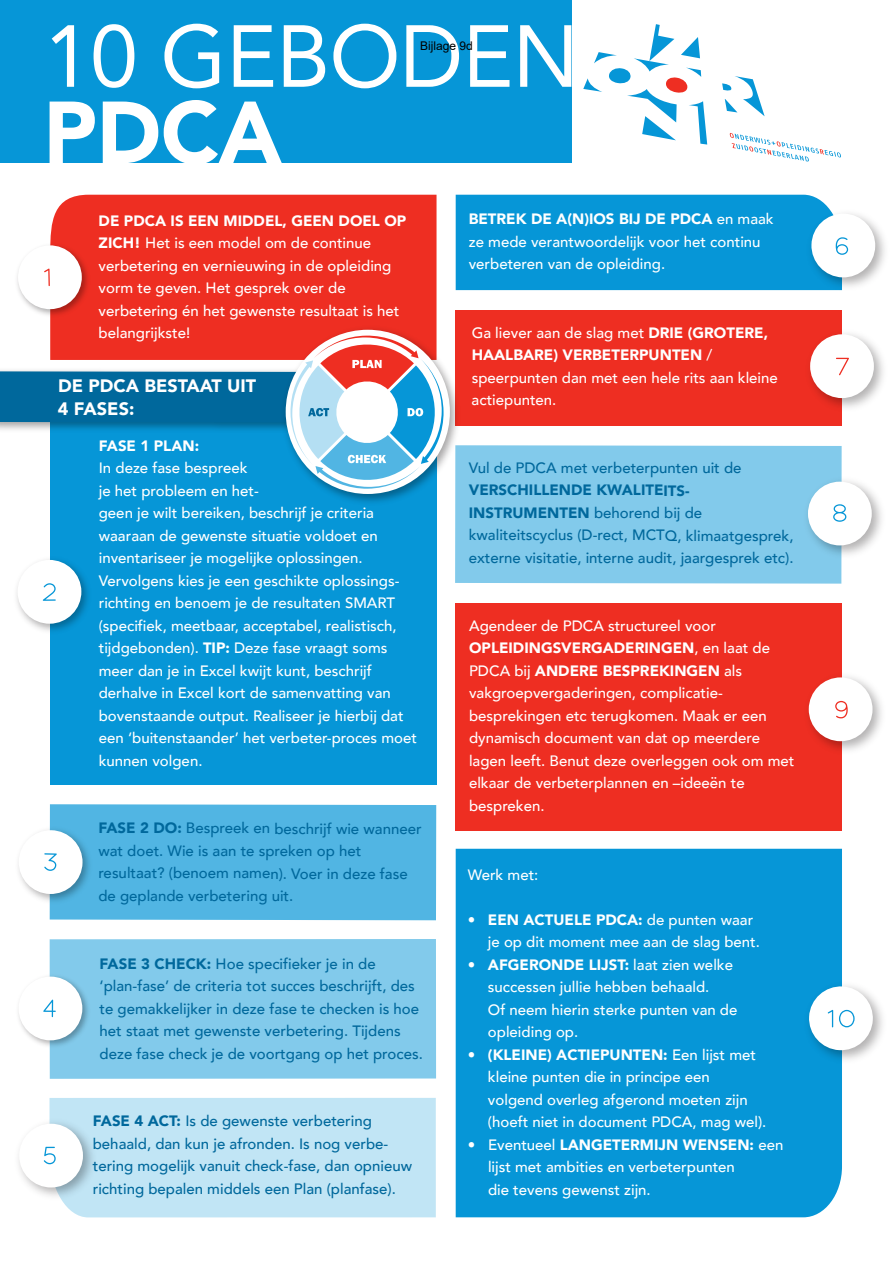
<style>
.page{position:relative;width:893px;height:1263px;background:#fff}
.page>*{position:absolute;margin:0;border:0;box-sizing:border-box;transform-origin:0 0}
.t1{font:900 18px/22.4px "Avenir";color:#fff}
.t2{font:500 15px/22.5px "Avenir";color:#fff}
.t3{font:500 15px/22.5px "Avenir";color:#00689c}
.t4{font:900 15px "Avenir";color:#fff}
.t5{font:12px "Arial";color:#000}
.s1{font-weight:900}
.s2{font-weight:500}
</style>
<div class="page">
<div style="left:0;top:0;width:571px;height:162px;background:#0696d7"></div>
<svg style="left:52px;top:25px;width:22px;height:62px"></svg>
<svg style="left:94px;top:24px;width:40px;height:64px"></svg>
<svg style="left:164px;top:24px;width:55px;height:64px"></svg>
<svg style="left:234px;top:25px;width:39px;height:62px"></svg>
<svg style="left:284px;top:25px;width:41px;height:62px"></svg>
<svg style="left:333px;top:24px;width:63px;height:64px"></svg>
<svg style="left:406px;top:25px;width:53px;height:62px"></svg>
<svg style="left:470px;top:25px;width:39px;height:62px"></svg>
<svg style="left:520px;top:25px;width:51px;height:62px"></svg>
<svg style="left:50px;top:102px;width:45px;height:61px"></svg>
<svg style="left:103px;top:102px;width:55px;height:61px"></svg>
<svg style="left:164px;top:100px;width:118px;height:63px"></svg>
<div style="left:50px;top:195px;width:386px;height:140px;background:#ee2e22"></div>
<div style="left:50px;top:378px;width:387px;height:406px;background:#0696d7"></div>
<div style="left:456px;top:849px;width:386px;height:368px;background:#0696d7"></div>
<div style="left:456px;top:603px;width:386px;height:227px;background:#ee2e22"></div>
<div style="left:455px;top:445px;width:387px;height:139px;background:#82caeb"></div>
<div style="left:456px;top:310px;width:386px;height:115px;background:#ee2e22"></div>
<img style="left:17px;top:240px;width:75px;height:80px">
<div style="left:18px;top:245px;width:64px;height:64px;background:#fff;border-radius:50%"></div>
<svg style="left:44px;top:269px;width:6px;height:17px"></svg>
<img style="left:16px;top:559px;width:72px;height:72px">
<div style="left:17px;top:560px;width:65px;height:64px;background:#fff;border-radius:50%"></div>
<svg style="left:43px;top:583px;width:13px;height:18px"></svg>
<svg style="left:456px;top:195px;width:420px;height:95px;background:#24a2db"></svg>
<img style="left:810px;top:333px;width:73px;height:75px">
<div style="left:810px;top:334px;width:64px;height:64px;background:#fff;border-radius:50%"></div>
<svg style="left:836px;top:358px;width:13px;height:17px"></svg>
<img style="left:799px;top:473px;width:83px;height:90px">
<div style="left:808px;top:481px;width:64px;height:64px;background:#fff;border-radius:50%"></div>
<svg style="left:833px;top:504px;width:13px;height:18px"></svg>
<img style="left:808px;top:676px;width:74px;height:75px">
<div style="left:809px;top:677px;width:64px;height:64px;background:#fff;border-radius:50%"></div>
<svg style="left:835px;top:701px;width:13px;height:17px"></svg>
<img style="left:800px;top:978px;width:83px;height:89px">
<svg style="left:808px;top:985px;width:66px;height:66px"></svg>
<svg style="left:722px;top:76px;width:43px;height:40px"></svg>
<svg style="left:583px;top:24px;width:124px;height:121px"></svg>
<svg style="left:729px;top:133px;width:112px;height:29px"></svg>
<img style="left:279px;top:323px;width:185px;height:185px">
<div style="left:286px;top:330px;width:164px;height:164px;background:#fff;border-radius:50%"></div>
<svg style="left:0;top:335px;width:444px;height:154px"></svg>
<div style="left:49px;top:1098px;width:387px;height:119px;background:#c1e5f5"></div>
<div style="left:50px;top:939px;width:386px;height:140px;background:#82caeb"></div>
<img style="left:18px;top:868px;width:26px;height:32px">
<div style="left:18px;top:830px;width:65px;height:64px;background:#fff;border-radius:50%"></div>
<svg style="left:44px;top:804px;width:392px;height:116px;background:#5ab8e4"></svg>
<img style="left:18px;top:971px;width:70px;height:80px">
<div style="left:18px;top:976px;width:64px;height:64px;background:#fff;border-radius:50%"></div>
<svg style="left:43px;top:999px;width:13px;height:18px"></svg>
<img style="left:18px;top:1115px;width:82px;height:90px">
<div style="left:19px;top:1123px;width:64px;height:64px;background:#fff;border-radius:50%"></div>
<svg style="left:44px;top:1147px;width:12px;height:17px"></svg>
<p class="t5" style="left:420px;top:41px;width:54px">Bijlage 9d</p>
<p class="t2" style="left:99px;top:211px;width:309px"><span class="s1">DE PDCA IS EEN MIDDEL, GEEN DOEL OP ZICH!</span> Het is een model om de continue verbetering en vernieuwing in de opleiding vorm te geven. Het gesprek over de verbetering én het gewenste resultaat is het belangrijkste!</p>
<p class="t1" style="left:58px;top:376px;width:200px">DE PDCA BESTAAT UIT<br>4 FASES:</p>
<p class="t2" style="left:469px;top:210px;width:306px"><span class="s1">BETREK DE A(N)IOS BĲ DE PDCA</span> en maak ze mede verantwoordelijk voor het continu verbeteren van de opleiding.</p>
<p class="t2" style="left:472px;top:323px;width:308px">Ga liever aan de slag met <span class="s1">DRIE (GROTERE,<br>HAALBARE) VERBETERPUNTEN</span> / speerpunten dan met een hele rits aan kleine actiepunten.</p>
<p class="t4" style="left:99px;top:440px;width:102px">FASE 1 PLAN:</p>
<p class="t2" style="left:99px;top:458px;width:320px">In deze fase bespreek<br>je het probleem en het-<br>geen je wilt bereiken, beschrijf je criteria waaraan de gewenste situatie voldoet en inventariseer je mogelijke oplossingen.<br>Vervolgens kies je een geschikte oplossings&shy;richting en benoem je de resultaten SMART (specifiek, meetbaar, acceptabel, realistisch, tijdgebonden). <span class="s1">TIP:</span> Deze fase vraagt soms meer dan je in Excel kwijt kunt, beschrijf derhalve in Excel kort de samenvatting van bovenstaande output. Realiseer je hierbij dat een ‘buitenstaander’ het verbeter-proces moet kunnen volgen.</p>
<p class="t3" style="left:98px;top:819px;width:325px"><span class="s1">FASE 2 DO:</span> Bespreek en beschrijf wie wanneer wat doet. Wie is aan te spreken op het resultaat? (benoem namen). Voer in deze fase de geplande verbetering uit.</p>
<p class="t3" style="left:100px;top:954px;width:325px"><span class="s1">FASE 3 CHECK:</span> Hoe specifieker je in de ‘plan-fase’ de criteria tot succes beschrijft, des te gemakkelijker in deze fase te checken is hoe het staat met gewenste verbetering. Tijdens deze fase check je de voortgang op het proces.</p>
<p class="t3" style="left:93px;top:1111px;width:321px"><span class="s1">FASE 4 ACT:</span> Is de gewenste verbetering behaald, dan kun je afronden. Is nog verbe&shy;tering mogelijk vanuit check-fase, dan opnieuw richting bepalen middels een Plan (planfase).</p>
<p class="t3" style="left:469px;top:458px;width:274px">Vul de PDCA met verbeterpunten uit de</p>
<p class="t3" style="left:469px;top:480px;width:326px"><span class="s1">VERSCHILLENDE KWALITEITS-INSTRUMENTEN</span> behorend bij de kwaliteitscyclus (D-rect, MCTQ, klimaatgesprek, externe visitatie, interne audit, jaargesprek etc).</p>
<p class="t2" style="left:469px;top:616px;width:327px">Agendeer de PDCA structureel voor <span class="s1">OPLEIDINGSVERGADERINGEN</span>, en laat de PDCA bij <span class="s1">ANDERE BESPREKINGEN</span> als vakgroepvergaderingen, complicatie&shy;besprekingen etc terugkomen. Maak er een dynamisch document van dat op meerdere lagen leeft. Benut deze overleggen ook om met elkaar de verbeterplannen en –ideeën te bespreken.</p>
<p class="t2" style="left:468px;top:865px;width:72px">Werk met:</p>
<p class="t4" style="left:468px;top:913px;width:287px"><span class="s2">ï</span> EEN ACTUELE PDCA: <span class="s2">de punten waar</span></p>
<p class="t2" style="left:488px;top:932px;width:274px">je op dit moment mee aan de slag bent.</p>
<p class="t2" style="left:468px;top:955px;width:267px">ï <span class="s1">AFGERONDE LĲST:</span> laat zien welke</p>
<p class="t2" style="left:488px;top:977px;width:223px">successen jullie hebben behaald.</p>
<p class="t2" style="left:488px;top:1000px;width:251px">Of neem hierin sterke punten van de</p>
<p class="t2" style="left:488px;top:1022px;width:92px">opleiding op.</p>
<p class="t4" style="left:468px;top:1048px;width:290px"><span class="s2">ï</span> (KLEINE) ACTIEPUNTEN: <span class="s2">Een lijst met</span></p>
<p class="t2" style="left:488px;top:1067px;width:223px">kleine punten die in principe een</p>
<p class="t2" style="left:488px;top:1090px;width:261px">volgend overleg afgerond moeten zijn</p>
<p class="t2" style="left:488px;top:1112px;width:280px">(hoeft niet in document PDCA, mag wel).</p>
<p class="t4" style="left:468px;top:1131px;width:317px"><span class="s2">ï Eventueel</span> LANGETERMĲN WENSEN: <span class="s2">een</span></p>
<p class="t2" style="left:488px;top:1157px;width:248px">lijst met ambities en verbeterpunten</p>
<p class="t2" style="left:488px;top:1180px;width:164px">die tevens gewenst zijn.</p>
</div>
